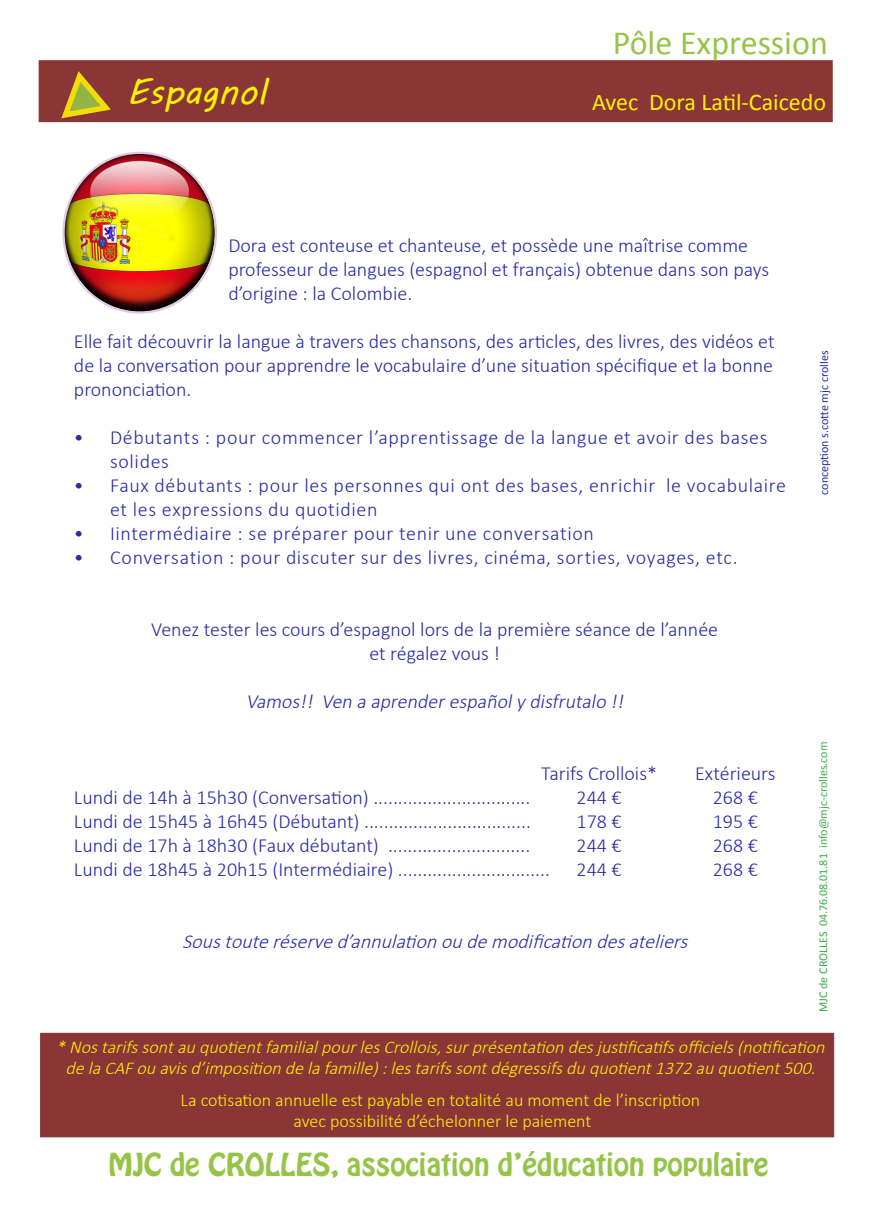
<style>
.page{position:relative;width:874px;height:1225px;background:#fff}
.page>*{position:absolute;margin:0;border:0;box-sizing:border-box;transform-origin:0 0}
.t1{font:36px "MV Boli";color:#fff101}
.t2{font:34px "Calibri";color:#95c447}
.t3{font:28px "Hobo Std";color:#95c447}
.t4{font:24px "Calibri";color:#fff101}
.t5{font:300 20px/24px "Calibri";color:#292ba2}
.t6{font:300 20px/24px "Calibri";letter-spacing:.03em;color:#292ba2}
.t7{font:italic 300 20px "Calibri";color:#292ba2}
.t8{font:italic 300 18px/21.6px "Calibri";color:#fff101;text-align:center}
.t9{font:300 18px/21.6px "Calibri";color:#fff101;text-align:center}
.t10{font:12px "Calibri";color:#40ae49}
.t11{font:12px "Calibri";color:#292ba2}
</style>
<div class="page">
<img style="left:65px;top:153px;width:151px;height:158px">
<div style="left:39px;top:60px;width:793px;height:62px;background:#8a3636;border:2px solid #7d2020"></div>
<svg style="left:57px;top:71px;width:56px;height:50px"></svg>
<div style="left:40px;top:1032px;width:793px;height:105px;background:#8a3636;border:2px solid #7d2020"></div>
<p class="t1" style="left:127px;top:67px;width:141px">Espagnol</p>
<p class="t2" style="left:612px;top:21px;width:216px">Pôle Expression</p>
<p class="t4" style="left:591px;top:87px;width:235px">Avec Dora Latil-Caicedo</p>
<p class="t5" style="left:228px;top:233px;width:542px">Dora est conteuse et chanteuse, et possède une maîtrise comme professeur de langues (espagnol et français) obtenue dans son pays d’origine : la Colombie.</p>
<p class="t5" style="left:74px;top:329px;width:701px;text-align:justify">Elle fait découvrir la langue à travers des chansons, des articles, des livres, des vidéos et de la conversation pour apprendre le vocabulaire d’une situation spécifique et la bonne prononciation.</p>
<p class="t6" style="left:110px;top:425px;width:658px;text-indent:-36px">• Débutants : pour commencer l’apprentissage de la langue et avoir des bases solides</p>
<p class="t6" style="left:110px;top:473px;width:677px;text-indent:-36px">• Faux débutants : pour les personnes qui ont des bases, enrichir le vocabulaire et les expressions du quotidien</p>
<p class="t6" style="left:74px;top:521px;width:521px">• Iintermédiaire : se préparer pour tenir une conversation</p>
<p class="t6" style="left:74px;top:545px;width:665px">• Conversation : pour discuter sur des livres, cinéma, sorties, voyages, etc.</p>
<p class="t5" style="left:151px;top:617px;width:568px">Venez tester les cours d’espagnol lors de la première séance de l’année</p>
<p class="t5" style="left:369px;top:641px;width:132px">et régalez vous !</p>
<p class="t7" style="left:246px;top:688px;width:383px">Vamos!! Ven a aprenderespañoly disfrutalo !!</p>
<p class="t11" style="left:816px;top:495px;width:145px;rotate:-90deg">conception s.cotte mjc crolles</p>
<p class="t10" style="left:815px;top:1012px;width:272px;rotate:-90deg">MJC de CROLLES 04.76.08.01.81 info@mjc-crolles.com</p>
<p class="t8" style="left:56px;top:1035px;width:774px">*NostarifssontauquotientfamilialpourlesCrollois,surprésentationdesjustificatifsofficiels(notification delaCAFouavisd’impositiondelafamille):lestarifssontdégressifsduquotient1372auquotient500.</p>
<p class="t9" style="left:180px;top:1089px;width:521px">La cotisation annuelle est payable en totalité au moment de l’inscription avec possibilité d’échelonner le paiement</p>
<p class="t3" style="left:108px;top:1145px;width:661px">MJC de CROLLES, association d’éducation populaire</p>
<p class="t5" style="left:541px;top:761px;width:117px">Tarifs Crollois*</p>
<p class="t5" style="left:694px;top:761px;width:82px">Extérieurs</p>
<p class="t5" style="left:74px;top:785px;width:457px">Lundi de 14h à 15h30 (Conversation) ................................</p>
<p class="t5" style="left:576px;top:785px;width:47px">244 €</p>
<p class="t5" style="left:712px;top:785px;width:47px">268 €</p>
<p class="t5" style="left:74px;top:809px;width:458px">Lundi de 15h45 à 16h45 (Débutant) ..................................</p>
<p class="t5" style="left:576px;top:809px;width:47px">178 €</p>
<p class="t5" style="left:712px;top:809px;width:47px">195 €</p>
<p class="t5" style="left:74px;top:833px;width:457px">Lundi de 17h à 18h30 (Faux débutant) .............................</p>
<p class="t5" style="left:576px;top:833px;width:47px">244 €</p>
<p class="t5" style="left:712px;top:833px;width:47px">268 €</p>
<p class="t5" style="left:74px;top:857px;width:477px">Lundi de 18h45 à 20h15 (Intermédiaire) ...............................</p>
<p class="t5" style="left:576px;top:857px;width:47px">244 €</p>
<p class="t5" style="left:712px;top:857px;width:47px">268 €</p>
<p class="t7" style="left:182px;top:928px;width:513px">Soustouteréserved’annulationoudemodificationdesateliers</p>
</div>
